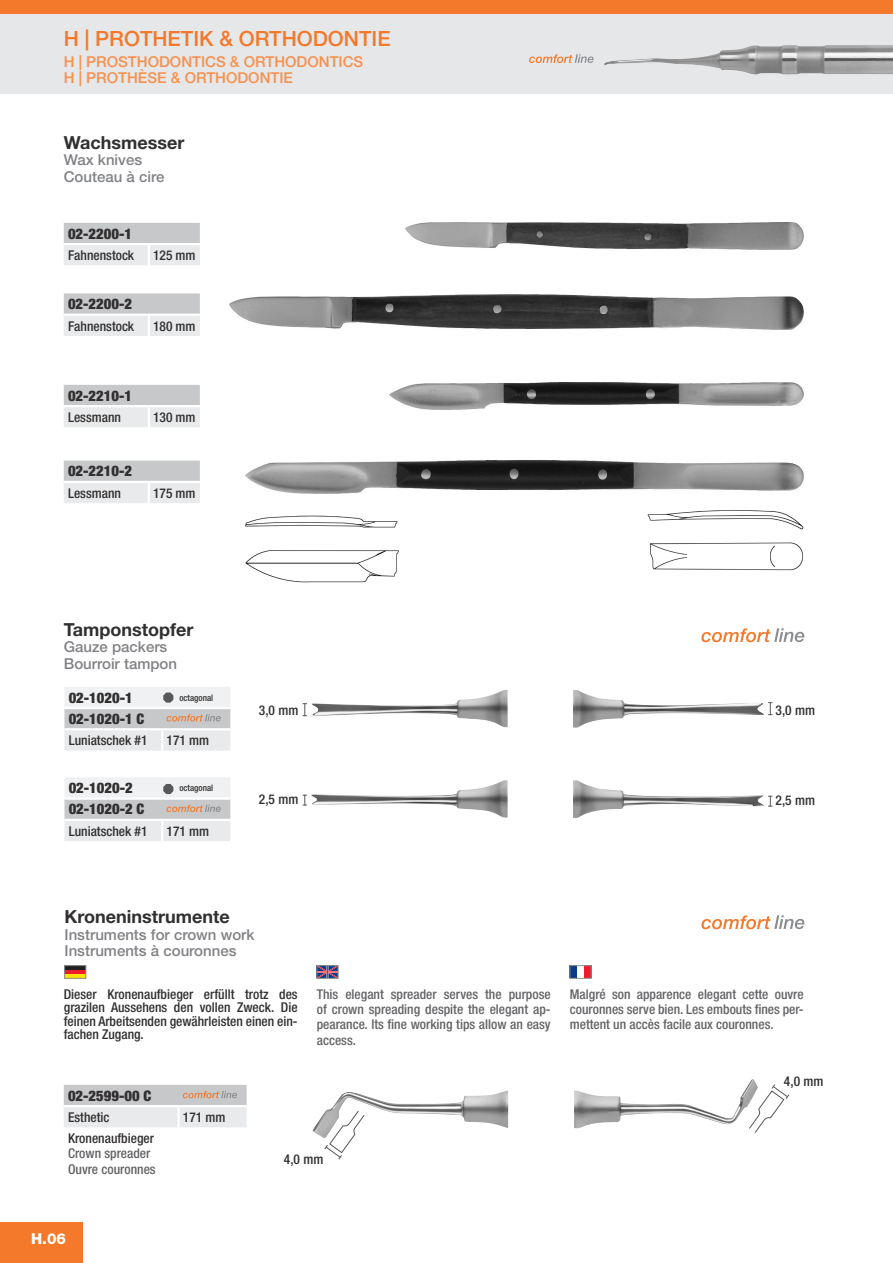
<style>
.page{position:relative;width:893px;height:1263px;background:#fff}
.page>*{position:absolute;margin:0;border:0;box-sizing:border-box;transform-origin:0 0}
.t1{font:500 21px "Helvetica Neue LT Std";color:#f4792a}
.t2{font:700 18px "Helvetica Neue LT Std";color:#312f30}
.t3{font:500 15px/16.5px "Helvetica Neue LT Std";color:#808285}
.t4{font:500 15px/16.5px "Helvetica Neue LT Std";color:#f6914e}
.t5{font:800 15px "Helvetica Neue LT Std";color:#fff}
.t6{font:900 condensed 14.7px "Helvetica Neue LT Std";color:#312f30}
.t7{font:500 condensed 13.5px/13.5px "Helvetica Neue LT Std";color:#312f30;text-align:justify}
.t8{font:500 condensed 13.5px/15.3px "Helvetica Neue LT Std";color:#636366;text-align:justify}
.t9{font:500 condensed 9px "Helvetica Neue LT Std";color:#312f30}
</style>
<div class="page">
<div style="left:0;top:0;width:893px;height:94px;background:#e6e7e9"></div>
<div style="left:0;top:0;width:893px;height:14px;background:#f4792a"></div>
<div style="left:0;top:1221px;width:83px;height:42px;background:#f4792a"></div>
<img style="left:573px;top:690px;width:191px;height:38px">
<img style="left:573px;top:780px;width:191px;height:38px">
<img style="left:311px;top:780px;width:197px;height:37px">
<svg style="left:701px;top:628px;width:103px;height:14px"></svg>
<svg style="left:64px;top:223px;width:136px;height:42px;background:#d8d9da"></svg>
<hr style="left:148px;top:245px;width:2px;height:20px;background:#fff">
<hr style="left:64px;top:243px;width:85px;height:2px;background:#fff">
<hr style="left:149px;top:243px;width:51px;height:2px;background:#fff">
<svg style="left:64px;top:293px;width:136px;height:43px;background:#d8d9db"></svg>
<hr style="left:148px;top:316px;width:2px;height:20px;background:#fff">
<hr style="left:64px;top:314px;width:85px;height:2px;background:#fff">
<hr style="left:149px;top:314px;width:51px;height:2px;background:#fff">
<svg style="left:64px;top:385px;width:136px;height:42px;background:#d8d9da"></svg>
<hr style="left:148px;top:407px;width:2px;height:20px;background:#fff">
<hr style="left:64px;top:405px;width:85px;height:2px;background:#fff">
<hr style="left:149px;top:405px;width:51px;height:2px;background:#fff">
<svg style="left:64px;top:461px;width:136px;height:42px;background:#d8d9da"></svg>
<hr style="left:148px;top:483px;width:2px;height:20px;background:#fff">
<hr style="left:64px;top:481px;width:85px;height:2px;background:#fff">
<hr style="left:149px;top:481px;width:51px;height:2px;background:#fff">
<svg style="left:303px;top:703px;width:3px;height:13px"></svg>
<svg style="left:769px;top:702px;width:3px;height:13px"></svg>
<svg style="left:303px;top:795px;width:3px;height:11px"></svg>
<svg style="left:769px;top:796px;width:3px;height:11px"></svg>
<img style="left:311px;top:690px;width:197px;height:37px">
<img style="left:405px;top:223px;width:399px;height:27px">
<img style="left:229px;top:295px;width:575px;height:35px">
<img style="left:389px;top:383px;width:415px;height:27px">
<img style="left:245px;top:461px;width:559px;height:32px">
<img style="left:245px;top:515px;width:154px;height:68px">
<img style="left:647px;top:510px;width:157px;height:61px">
<img style="left:604px;top:45px;width:289px;height:29px">
<svg style="left:529px;top:54px;width:65px;height:9px"></svg>
<div style="left:570px;top:965px;width:7px;height:13px;background:#0a3d88"></div>
<div style="left:584px;top:965px;width:7px;height:13px;background:#ee1b2d"></div>
<div style="left:570px;top:965px;width:21px;height:13px;border:1px solid #8b9190"></div>
<hr style="left:65px;top:966px;width:21px;height:4px;background:#231f20">
<hr style="left:65px;top:970px;width:21px;height:4px;background:#ee1b2d">
<hr style="left:65px;top:974px;width:21px;height:4px;background:#ffe101">
<div style="left:65px;top:965px;width:21px;height:13px;border:1px solid #8b9190"></div>
<svg style="left:319px;top:967px;width:17px;height:9px"></svg>
<div style="left:317px;top:965px;width:21px;height:13px;border:1px solid #8b9190"></div>
<svg style="left:749px;top:1084px;width:40px;height:49px"></svg>
<img style="left:574px;top:1079px;width:184px;height:49px">
<img style="left:313px;top:1090px;width:195px;height:48px">
<svg style="left:324px;top:1110px;width:41px;height:50px"></svg>
<svg style="left:701px;top:915px;width:103px;height:14px"></svg>
<svg style="left:64px;top:1085px;width:183px;height:42px;background:#dad9da"></svg>
<svg style="left:64px;top:687px;width:166px;height:63px"></svg>
<svg style="left:64px;top:778px;width:166px;height:63px"></svg>
<h1 class="t1" style="left:64px;top:26px;width:328px">H | PROTHETIK &amp; ORTHODONTIE</h1>
<p class="t4" style="left:64px;top:53px;width:301px">H | PROSTHODONTICS &amp; ORTHODONTICS<br>H | PROTHÈSE &amp; ORTHODONTIE</p>
<h2 class="t2" style="left:64px;top:131px;width:122px">Wachsmesser</h2>
<p class="t3" style="left:64px;top:152px;width:102px">Wax knives<br>Couteau à cire</p>
<p class="t6" style="left:68px;top:224px;width:65px">02-2200-1</p>
<p class="t7" style="left:68px;top:248px;width:68px">Fahnenstock</p>
<p class="t7" style="left:153px;top:248px;width:44px">125 mm</p>
<p class="t6" style="left:68px;top:295px;width:65px">02-2200-2</p>
<p class="t7" style="left:68px;top:319px;width:68px">Fahnenstock</p>
<p class="t7" style="left:153px;top:319px;width:44px">180 mm</p>
<p class="t6" style="left:68px;top:386px;width:65px">02-2210-1</p>
<p class="t7" style="left:68px;top:410px;width:54px">Lessmann</p>
<p class="t7" style="left:153px;top:410px;width:44px">130 mm</p>
<p class="t6" style="left:68px;top:462px;width:65px">02-2210-2</p>
<p class="t7" style="left:68px;top:486px;width:54px">Lessmann</p>
<p class="t7" style="left:153px;top:486px;width:44px">175 mm</p>
<h2 class="t2" style="left:64px;top:618px;width:131px">Tamponstopfer</h2>
<p class="t3" style="left:64px;top:639px;width:115px">Gauze packers<br>Bourroir tampon</p>
<p class="t6" style="left:69px;top:688px;width:65px">02-1020-1</p>
<p class="t9" style="left:179px;top:692px;width:35px">octagonal</p>
<p class="t6" style="left:69px;top:710px;width:77px">02-1020-1 C</p>
<p class="t7" style="left:69px;top:733px;width:80px">Luniatschek #1</p>
<p class="t7" style="left:167px;top:733px;width:44px">171 mm</p>
<p class="t6" style="left:69px;top:779px;width:65px">02-1020-2</p>
<p class="t9" style="left:179px;top:783px;width:35px">octagonal</p>
<p class="t6" style="left:69px;top:800px;width:77px">02-1020-2 C</p>
<p class="t7" style="left:69px;top:824px;width:80px">Luniatschek #1</p>
<p class="t7" style="left:167px;top:824px;width:44px">171 mm</p>
<p class="t7" style="left:259px;top:703px;width:41px">3,0 mm</p>
<p class="t7" style="left:776px;top:703px;width:41px">3,0 mm</p>
<p class="t7" style="left:259px;top:792px;width:41px">2,5 mm</p>
<p class="t7" style="left:776px;top:793px;width:41px">2,5 mm</p>
<h2 class="t2" style="left:65px;top:906px;width:167px">Kroneninstrumente</h2>
<p class="t3" style="left:65px;top:926px;width:192px">Instruments for crown work<br>Instruments à couronnes</p>
<p class="t7" style="left:64px;top:987px;width:235px">Dieser Kronenaufbieger erfüllt trotz des grazilen Aussehens den vollen Zweck. Die feinen Arbeitsenden gewährleisten einen ein&shy;fachen Zugang.</p>
<p class="t8" style="left:317px;top:986px;width:235px">This elegant spreader serves the purpose of crown spreading despite the elegant ap&shy;pearance. Its fine working tips allow an easy access.</p>
<p class="t8" style="left:570px;top:986px;width:235px">Malgré son apparence elegant cette ouvre couronnes serve bien. Les embouts fines per&shy;mettent un accès facile aux couronnes.</p>
<p class="t6" style="left:68px;top:1086px;width:85px">02-2599-00 C</p>
<p class="t7" style="left:68px;top:1110px;width:43px">Esthetic</p>
<p class="t7" style="left:183px;top:1110px;width:44px">171 mm</p>
<p class="t7" style="left:68px;top:1131px;width:87px">Kronenaufbieger</p>
<p class="t8" style="left:68px;top:1145px;width:89px">Crown spreader<br>Ouvre couronnes</p>
<p class="t5" style="left:31px;top:1230px;width:36px">H.06</p>
<p class="t7" style="left:284px;top:1152px;width:41px">4,0 mm</p>
<p class="t7" style="left:784px;top:1074px;width:41px">4,0 mm</p>
</div>
